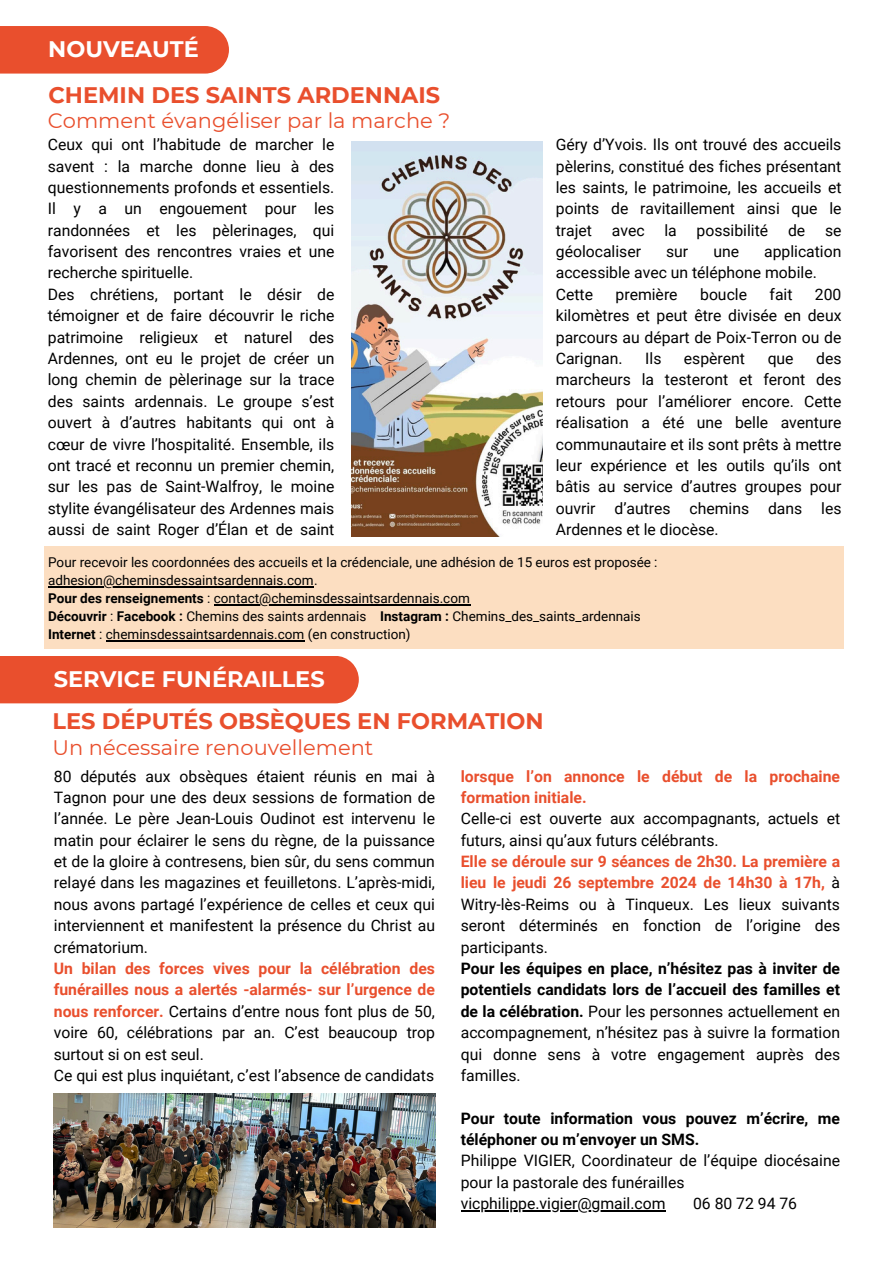
<style>
.page{position:relative;width:894px;height:1264px;background:#fff}
.page>*{position:absolute;margin:0;border:0;box-sizing:border-box;transform-origin:0 0}
.t1{font:700 22.95px "Montserrat";color:#fff}
.t2{font:700 22.5px "Montserrat";color:#e94f2d}
.t3{font:700 22.5px "Montserrat";color:#fff}
.t4{font:21px "Montserrat";color:#e94f2d}
.t5{font:15.75px/21.5px "Roboto";color:#000}
.t6{font:13.5px/18px "Roboto";color:#000}
.s1{font-weight:700}
.s2{font-weight:700;color:#e94f2d}
</style>
<div class="page">
<div style="left:0;top:656px;width:358px;height:47px;background:#e94f2d"></div>
<hr style="left:460px;top:1210px;width:205px;height:1px;background:#000">
<img style="left:352px;top:141px;width:190px;height:395px">
<img style="left:54px;top:1093px;width:381px;height:134px">
<div style="left:0;top:26px;width:229px;height:48px;background:#e94f2d"></div>
<div style="left:44px;top:546px;width:799px;height:103px;background:#fcdec1"></div>
<hr style="left:48px;top:586px;width:266px;height:1px;background:#000">
<hr style="left:214px;top:604px;width:256px;height:1px;background:#000">
<hr style="left:106px;top:640px;width:198px;height:1px;background:#000">
<h1 class="t3" style="left:48px;top:35px;width:152px">NOUVEAUTÉ</h1>
<h1 class="t2" style="left:48px;top:81px;width:393px">CHEMIN DES SAINTS ARDENNAIS</h1>
<h1 class="t4" style="left:48px;top:107px;width:404px">Comment évangéliser par la marche ?</h1>
<h3 class="t5" style="left:48px;top:134px;width:288px">Ceux qui ont l’habitude de marcher le savent : la marche donne lieu à des questionnements profonds et essentiels.<br>Il y a un engouement pour les randonnées et les pèlerinages, qui favorisent des rencontres vraies et une recherche spirituelle.<br>Des chrétiens, portant le désir de témoigner et de faire découvrir le riche patrimoine religieux et naturel des Ardennes, ont eu le projet de créer un long chemin de pèlerinage sur la trace des saints ardennais. Le groupe s’est ouvert à d’autres habitants qui ont à cœur de vivre l’hospitalité. Ensemble, ils ont tracé et reconnu un premier chemin, sur les pas de Saint-Walfroy, le moine stylite évangélisateur des Ardennes mais aussi de saint Roger d’Élan et de saint</h3>
<h2 class="t5" style="left:555px;top:134px;width:287px;text-align:justify">Géry d’Yvois. Ils ont trouvé des accueils pèlerins, constitué des fiches présentant les saints, le patrimoine, les accueils et points de ravitaillement ainsi que le trajet</h2>
<h2 class="t5" style="left:611px;top:219px;width:34px">avec</h2>
<h2 class="t5" style="left:664px;top:219px;width:14px">la</h2>
<h2 class="t5" style="left:696px;top:219px;width:73px">possibilité</h2>
<h2 class="t5" style="left:787px;top:219px;width:19px">de</h2>
<h2 class="t5" style="left:824px;top:219px;width:18px">se</h2>
<h2 class="t5" style="left:555px;top:241px;width:87px">géolocaliser</h2>
<h2 class="t5" style="left:666px;top:241px;width:24px">sur</h2>
<h2 class="t5" style="left:713px;top:241px;width:27px">une</h2>
<h2 class="t5" style="left:555px;top:241px;width:287px;text-indent:208px">application accessible avec un téléphone mobile.<br>Cette</h2>
<h2 class="t5" style="left:615px;top:284px;width:64px">première</h2>
<h2 class="t5" style="left:700px;top:284px;width:48px">boucle</h2>
<h2 class="t5" style="left:769px;top:284px;width:24px">fait</h2>
<h2 class="t5" style="left:555px;top:284px;width:287px;text-align:justify;text-indent:259px">200 kilomètres et peut être divisée en deux parcours au départ de Poix-Terron ou de Carignan.</h2>
<h2 class="t5" style="left:555px;top:348px;width:287px;text-align:justify;text-indent:260px">des marcheurs la testeront et feront des retours pour l’améliorer encore. Cette réalisation a été une belle aventure communautaire et ils sont prêts à mettre leur expérience et les outils qu’ils ont bâtis au service d’autres groupes pour ouvrir d’autres chemins dans les Ardennes et le diocèse.</h2>
<h2 class="t5" style="left:645px;top:348px;width:18px">Ils</h2>
<h2 class="t5" style="left:683px;top:348px;width:63px">espèrent</h2>
<h2 class="t5" style="left:767px;top:348px;width:27px">que</h2>
<h3 class="t6" style="left:48px;top:553px;width:610px">Pour recevoir les coordonnées des accueils et la crédenciale, une adhésion de 15 euros est proposée :</h3>
<h3 class="t6" style="left:48px;top:571px;width:594px">adhesion@cheminsdessaintsardennais.com.<br><span class="s1">Pour des renseignements</span> : contact@cheminsdessaintsardennais.com<br><span class="s1">Découvrir</span> : <span class="s1">Facebook :</span> Chemins des saints ardennais <span class="s1">Instagram :</span> Chemins_des_saints_ardennais <span class="s1">Internet</span> : cheminsdessaintsardennais.com (en construction)</h3>
<p class="t3" style="left:54px;top:665px;width:272px">SERVICE FUNÉRAILLES</p>
<h3 class="t1" style="left:50px;top:675px;width:178px">TÉMOIGNAGES</h3>
<h1 class="t2" style="left:52px;top:707px;width:492px">LES DÉPUTÉS OBSÈQUES EN FORMATION</h1>
<h1 class="t5" style="left:54px;top:765px;width:382px">80 députés aux obsèques étaient réunis en mai à Tagnon pour une des deux sessions de formation de l’année. Le père Jean-Louis Oudinot est intervenu le matin pour éclairer le sens du règne, de la puissance et de la gloire à contresens, bien sûr, du sens commun relayé dans les magazines et feuilletons. L’après-midi, nous avons partagé l’expérience de celles et ceux qui interviennent et manifestent la présence du Christ au crématorium.<br><span class="s2">Un bilan des forces vives pour la célébration des funérailles nous a alertés -alarmés- sur l’urgence de nous renforcer.</span> Certains d’entre nous font plus de 50, voire 60, célébrations par an. C’est beaucoup trop surtout si on est seul.<br>Ce qui est plus inquiétant, c’est l’absence de candidats</h1>
<h2 class="t4" style="left:52px;top:734px;width:322px">Un nécessaire renouvellement</h2>
<p class="t5" style="left:460px;top:765px;width:381px"><span class="s2">lorsque l’on annonce le début de la prochaine formation initiale.<br></span>Celle-ci est ouverte aux accompagnants, actuels et futurs, ainsi qu’aux futurs célébrants.<br><span class="s2">Elle se déroule sur 9 séances de 2h30. La première a lieu le jeudi 26 septembre 2024 de 14h30 à 17h,</span> à Witry-lès-Reims ou à Tinqueux. Les lieux suivants seront déterminés en fonction de l’origine des participants.<br><span class="s1">Pour les équipes en place, n’hésitez pas à inviter de potentiels candidats lors de l’accueil des familles et de la célébration.</span> Pour les personnes actuellement en accompagnement, n’hésitez pas à suivre la formation qui donne sens à votre engagement auprès des familles.</p>
<p class="t5" style="left:460px;top:1107px;width:381px"><span class="s1">Pour toute information vous pouvez m’écrire, me téléphoner ou m’envoyer un SMS.<br></span>Philippe VIGIER, Coordinateur de l’équipe diocésaine pour la pastorale des funérailles</p>
<p class="t5" style="left:460px;top:1193px;width:206px">vicphilippe.vigier@gmail.com</p>
<p class="t5" style="left:693px;top:1193px;width:105px">06 80 72 94 76</p>
</div>
